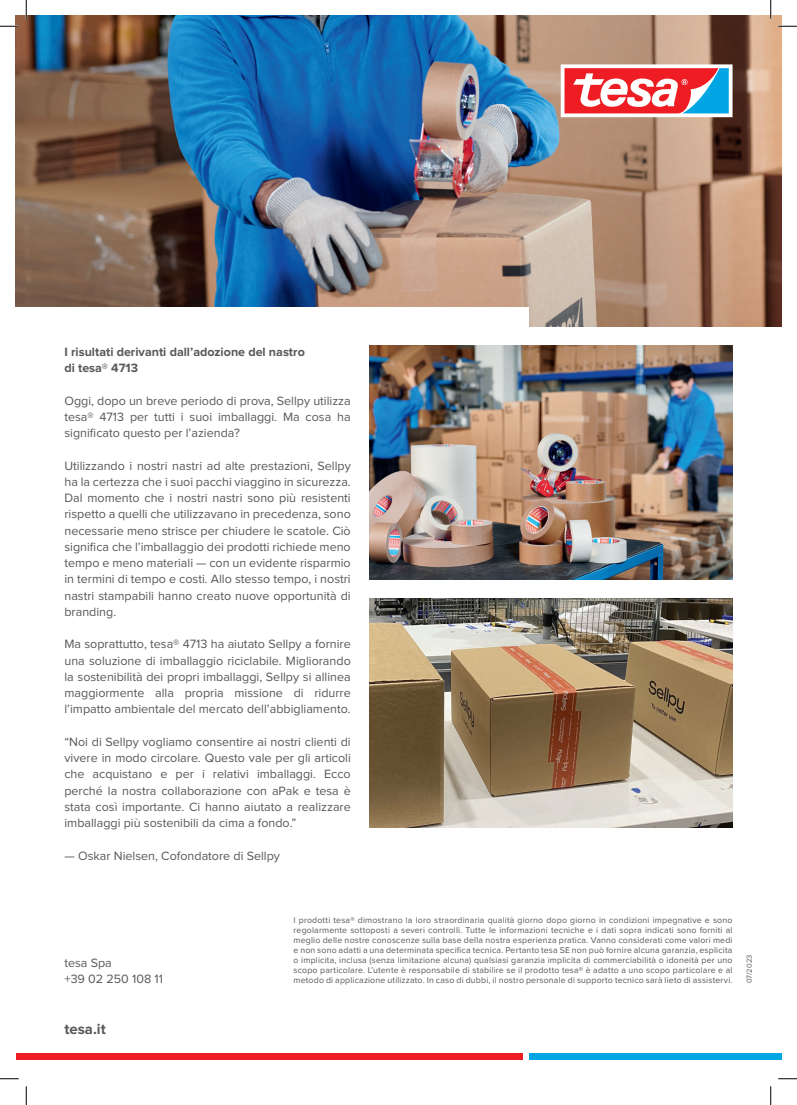
<style>
.page{position:relative;width:797px;height:1105px;background:#fff}
.page>*{position:absolute;margin:0;border:0;box-sizing:border-box;transform-origin:0 0}
.t1{font:700 15px "Proxima Nova";color:#57585a}
.t2{font:12.5px/16.2px "Proxima Nova";color:#57585a;text-align:justify}
.t3{font:700 12.5px/16.2px "Proxima Nova";color:#57585a}
.t4{font:8.75px/10px "Proxima Nova";letter-spacing:.02em;color:#57585a;text-align:justify}
.t5{font:7.5px "Proxima Nova";letter-spacing:.005em;color:#57585a}
</style>
<div class="page">
<img style="left:16px;top:16px;width:765px;height:311px">
<div style="left:16px;top:308px;width:513px;height:38px;background:#fff"></div>
<img style="left:370px;top:599px;width:362px;height:229px">
<img style="left:370px;top:346px;width:362px;height:234px">
<div style="left:16px;top:1053px;width:506px;height:7px;background:#ee1d23"></div>
<div style="left:529px;top:1053px;width:252px;height:7px;background:#00a6e4"></div>
<svg style="left:560px;top:64px;width:172px;height:53px"></svg>
<svg style="left:0;top:25px;width:19px;height:2px"></svg>
<svg style="left:778px;top:25px;width:19px;height:2px"></svg>
<svg style="left:0;top:1078px;width:19px;height:1px"></svg>
<svg style="left:778px;top:1078px;width:19px;height:1px"></svg>
<svg style="left:25px;top:0;width:2px;height:19px"></svg>
<svg style="left:25px;top:1086px;width:2px;height:19px"></svg>
<svg style="left:770px;top:0;width:1px;height:19px"></svg>
<svg style="left:770px;top:1086px;width:1px;height:19px"></svg>
<p class="t3" style="left:64px;top:344px;width:242px">I risultati derivanti dall’adozione del nastro di tesa® 4713</p>
<p class="t2" style="left:64px;top:393px;width:288px">Oggi, dopo un breve periodo di prova, Sellpy utilizza tesa® 4713 per tutti i suoi imballaggi. Ma cosa ha significato questo per l’azienda?</p>
<p class="t2" style="left:64px;top:458px;width:288px">Utilizzando i nostri nastri ad alte prestazioni, Sellpy ha la certezza che i suoi pacchi viaggino in sicurezza.<br>Dal momento che i nostri nastri sono più resistenti rispetto a quelli che utilizzavano in precedenza, sono necessarie meno strisce per chiudere le scatole. Ciò significa che l’imballaggio dei prodotti richiede meno tempo e meno materiali — con un evidente risparmio in termini di tempo e costi. Allo stesso tempo, i nostri nastri stampabili hanno creato nuove opportunità di branding.</p>
<p class="t2" style="left:64px;top:636px;width:288px">Ma soprattutto, tesa® 4713 ha aiutato Sellpy a fornire una soluzione di imballaggio riciclabile. Migliorando la sostenibilità dei propri imballaggi, Sellpy si allinea maggiormente alla propria missione di ridurre l’impatto ambientale del mercato dell’abbigliamento.</p>
<p class="t2" style="left:64px;top:734px;width:288px">“Noi di Sellpy vogliamo consentire ai nostri clienti di vivere in modo circolare. Questo vale per gli articoli che acquistano e per i relativi imballaggi. Ecco perché la nostra collaborazione con aPak e tesa è stata così importante. Ci hanno aiutato a realizzare imballaggi più sostenibili da cima a fondo.”</p>
<p class="t2" style="left:64px;top:848px;width:217px">— Oskar Nielsen, Cofondatore di Sellpy</p>
<p class="t2" style="left:64px;top:955px;width:100px">tesa Spa<br>+39 02 250 108 11</p>
<p class="t1" style="left:64px;top:1022px;width:43px">tesa.it</p>
<p class="t4" style="left:293px;top:916px;width:440px">I prodotti tesa® dimostrano la loro straordinaria qualità giorno dopo giorno in condizioni impegnative e sono regolarmente sottoposti a severi controlli. Tutte le informazioni tecniche e i dati sopra indicati sono forniti al meglio delle nostre conoscenze sulla base della nostra esperienza pratica. Vanno considerati come valori medi e non sono adatti a una determinata specifica tecnica. Pertanto tesa SE non può fornire alcuna garanzia, esplicita o implicita, inclusa (senza limitazione alcuna) qualsiasi garanzia implicita di commerciabilità o idoneità per uno scopo particolare. L’utente è responsabile di stabilire se il prodotto tesa® è adatto a uno scopo particolare e al metodo di applicazione utilizzato. In caso di dubbi, il nostro personale di supporto tecnico sarà lieto di assistervi.</p>
<p class="t5" style="left:746px;top:983px;width:30px;rotate:-90deg">07/2023</p>
</div>
